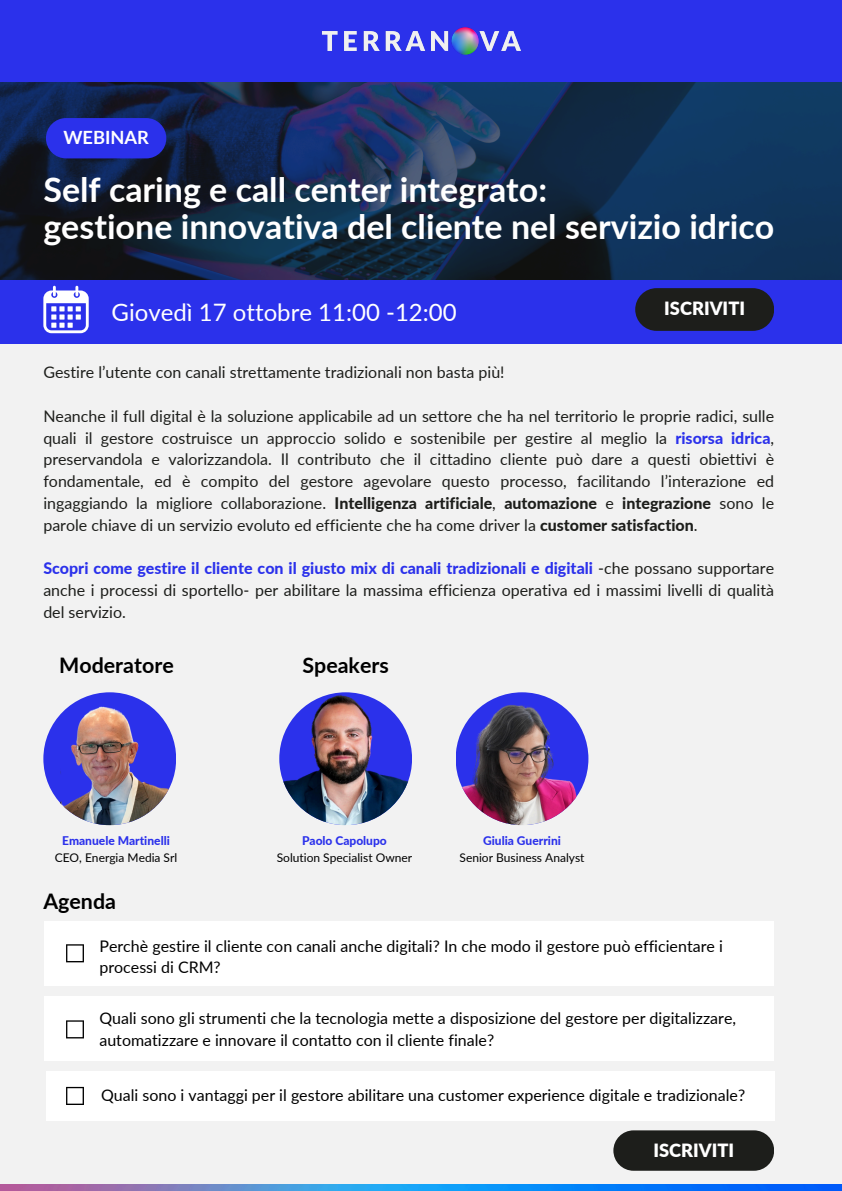
<style>
.page{position:relative;width:842px;height:1191px;background:#fff}
.page>*{position:absolute;margin:0;border:0;box-sizing:border-box;transform-origin:0 0}
.t1{font:700 34px/36.8px "Lato";color:#fff}
.t2{font:24px "Lato";color:#fff}
.t3{font:700 21.4px "Lato";color:#000}
.t4{font:900 18.3px "Lato";color:#fff}
.t5{font:700 18.3px "Lato";color:#fff}
.t6{font:16px/21.8px "Lato";color:#1d1e1b;text-align:justify}
.t7{font:16px/21.8px "Lato";color:#000}
.t8{font:12px "Lato";color:#000}
.t9{font:800 12px "Lato";color:#2b31eb}
.s1{font-weight:800;color:#2b31eb}
.s2{font-weight:800}
</style>
<div class="page">
<svg style="left:0;top:82px;width:842px;height:198px;background:#132b4a"></svg>
<div style="left:0;top:0;width:842px;height:82px;background:#2b31eb"></div>
<div style="left:1px;top:333px;width:841px;height:857px;background:#f2f2f2"></div>
<div style="left:0;top:280px;width:842px;height:64px;background:#2b31eb"></div>
<div style="left:613px;top:1130px;width:161px;height:40px;background:#1d1e1b;border-radius:20px"></div>
<img style="left:321px;top:27px;width:200px;height:28px">
<div style="left:44px;top:920px;width:730px;height:65px;background:#fff"></div>
<svg style="left:66px;top:944px;width:18px;height:18px"></svg>
<div style="left:44px;top:996px;width:730px;height:64px;background:#fff"></div>
<svg style="left:66px;top:1020px;width:18px;height:18px"></svg>
<div style="left:46px;top:1071px;width:728px;height:49px;background:#fff"></div>
<svg style="left:66px;top:1086px;width:18px;height:18px"></svg>
<img style="left:0;top:1184px;width:842px;height:6px">
<div style="left:46px;top:118px;width:120px;height:40px;background:#2b31eb;border-radius:20px"></div>
<svg style="left:43px;top:286px;width:45px;height:47px"></svg>
<div style="left:635px;top:288px;width:139px;height:43px;background:#1d1e1b;border-radius:21px"></div>
<img style="left:279px;top:692px;width:133px;height:133px;border-radius:50%">
<img style="left:456px;top:692px;width:132px;height:133px;border-radius:50%">
<img style="left:43px;top:692px;width:133px;height:133px;border-radius:50%">
<h4 class="t5" style="left:63px;top:126px;width:87px">WEBINAR</h4>
<p class="t1" style="left:43px;top:170px;width:733px">Self caring e call center integrato:<br>gestione innovativa del cliente nel servizio idrico</p>
<h5 class="t2" style="left:112px;top:298px;width:347px">Giovedì 17 ottobre 11:00 -12:00</h5>
<h1 class="t4" style="left:664px;top:297px;width:82px">ISCRIVITI</h1>
<p class="t6" style="left:43px;top:361px;width:463px">Gestire l’utente con canali strettamente tradizionali non basta più!</p>
<p class="t6" style="left:43px;top:405px;width:732px">Neanche il full digital è la soluzione applicabile ad un settore che ha nel territorio le proprie radici, sulle quali il gestore costruisce un approccio solido e sostenibile per gestire al meglio la <span class="s1">risorsa idrica</span>, preservandola e valorizzandola. Il contributo che il cittadino cliente può dare a questi obiettivi è fondamentale, ed è compito del gestore agevolare questo processo, facilitando l’interazione ed ingaggiando la migliore collaborazione. <span class="s2">Intelligenza artificiale</span>, <span class="s2">automazione</span> e <span class="s2">integrazione</span> sono le parole chiave di un servizio evoluto ed efficiente che ha come driver la <span class="s2">customer satisfaction</span>.</p>
<p class="t6" style="left:43px;top:557px;width:732px"><span class="s1">Scopri come gestire il cliente con il giusto mix di canali tradizionali e digitali</span> -che possano supportare anche i processi di sportello- per abilitare la massima efficienza operativa ed i massimi livelli di qualità del servizio.</p>
<p class="t3" style="left:59px;top:651px;width:116px">Moderatore</p>
<p class="t3" style="left:302px;top:651px;width:88px">Speakers</p>
<p class="t9" style="left:62px;top:833px;width:109px">Emanuele Martinelli</p>
<p class="t8" style="left:55px;top:849px;width:124px">CEO, Energia Media Srl</p>
<p class="t9" style="left:302px;top:833px;width:86px">Paolo Capolupo</p>
<h3 class="t8" style="left:277px;top:849px;width:137px">Solution Specialist Owner</h3>
<h5 class="t9" style="left:483px;top:833px;width:79px">Giulia Guerrini</h5>
<h5 class="t8" style="left:459px;top:849px;width:126px">Senior Business Analyst</h5>
<h5 class="t3" style="left:43px;top:887px;width:74px">Agenda</h5>
<h3 class="t7" style="left:99px;top:934px;width:625px">Perchè gestire il cliente con canali anche digitali? In che modo il gestore può efficientare i processi di CRM?</h3>
<h3 class="t7" style="left:99px;top:1006px;width:638px">Quali sono gli strumenti che la tecnologia mette a disposizione del gestore per digitalizzare, automatizzare e innovare il contatto con il cliente finale?</h3>
<h5 class="t7" style="left:101px;top:1084px;width:646px">Quali sono i vantaggi per il gestore abilitare una customer experience digitale e tradizionale?</h5>
<p class="t4" style="left:653px;top:1138px;width:82px">ISCRIVITI</p>
</div>
